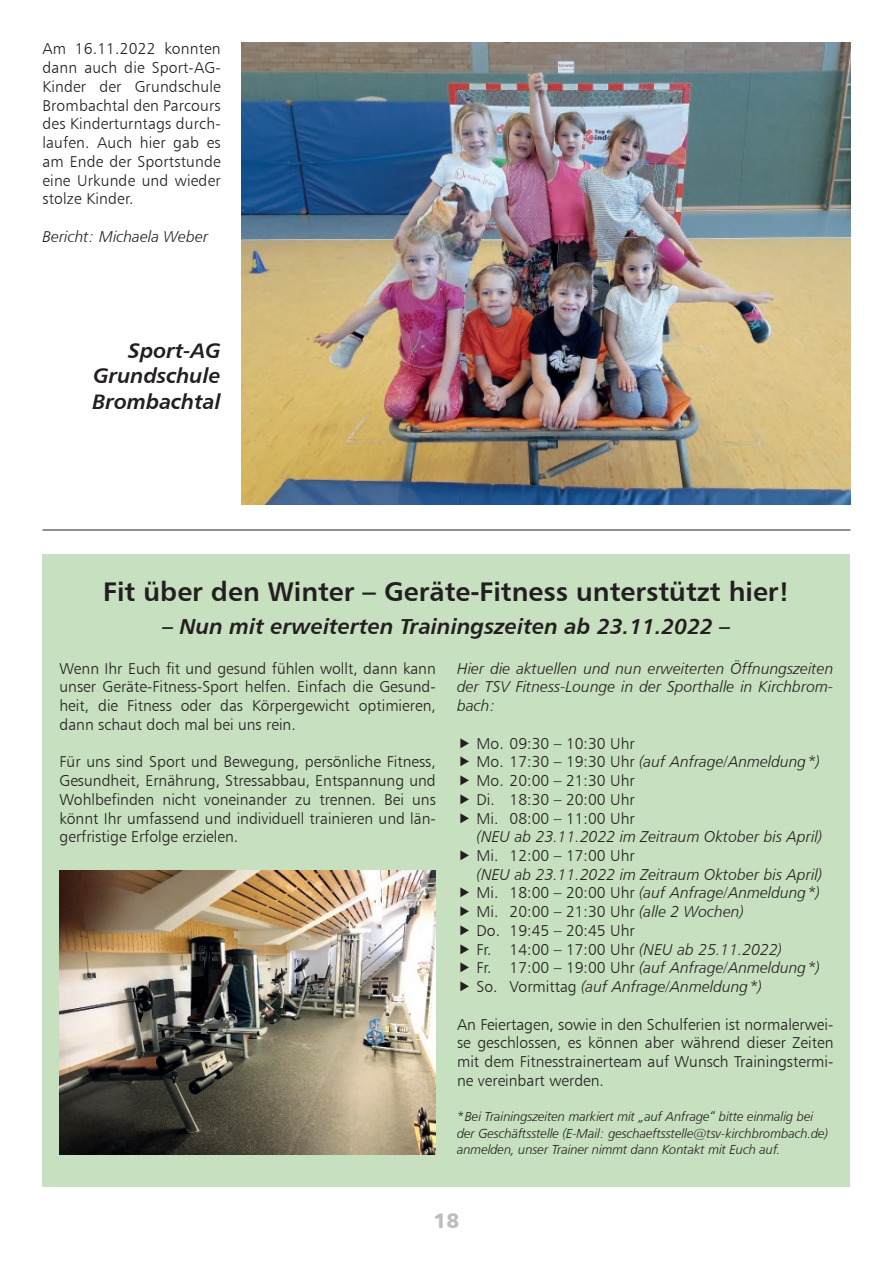
<style>
.page{position:relative;width:893px;height:1263px;background:#fff}
.page>*{position:absolute;margin:0;border:0;box-sizing:border-box;transform-origin:0 0}
.t1{font:27px "Humanist 777 BT Bold B";color:#231f20}
.t2{font:21.75px "Humanist 777 BT Bold Italic B";color:#231f20}
.t3{font:21px/25.5px "Humanist 777 BT Bold Italic B";color:#231f20;text-align:justify}
.t4{font:21px "Humanist 777 BT Black B";color:#bcbdc0}
.t5{font:15.75px/18.8px "Humanist 777 BT Light B";color:#231f20;text-align:justify}
.t6{font:15.75px/18.8px "Humanist 777 BT Light Italic B";color:#231f20}
.t7{font:13.2px/16.5px "Humanist 777 BT Light Italic B";letter-spacing:-.01em;color:#231f20}
.s1{font-family:"Humanist 777 BT Light B"}
.s2{font-family:"Humanist 777 BT Light Italic B"}
</style>
<div class="page">
<hr style="left:43px;top:530px;width:807px;height:1px;background:#231f20">
<div style="left:43px;top:554px;width:807px;height:632px;background:#c7e0bf"></div>
<img style="left:242px;top:43px;width:608px;height:462px">
<img style="left:60px;top:870px;width:376px;height:284px">
<p class="t5" style="left:43px;top:39px;width:180px">Am 16.11.2022 konnten dann auch die Sport-AG-Kinder der Grundschule Brombachtal den Parcours des Kinderturntags durch&shy;laufen. Auch hier gab es am Ende der Sportstunde eine Urkunde und wieder stolze Kinder.</p>
<p class="t6" style="left:43px;top:227px;width:167px">Bericht: Michaela Weber</p>
<h3 class="t3" style="left:92px;top:337px;width:130px;text-indent:36px">Sport-AG Grundschule Brombachtal</h3>
<h1 class="t1" style="left:103px;top:575px;width:688px">Fit über den Winter – Geräte-Fitness unterstützt hier!</h1>
<h2 class="t2" style="left:163px;top:613px;width:569px">– Nun mit erweiterten Trainingszeiten ab 23.11.2022 –</h2>
<p class="t5" style="left:60px;top:658px;width:378px">Wenn Ihr Euch fit und gesund fühlen wollt, dann kann unser Geräte-Fitness-Sport helfen. Einfach die Gesund&shy;heit, die Fitness oder das Körpergewicht optimieren, dann schaut doch mal bei uns rein.</p>
<p class="t5" style="left:60px;top:752px;width:378px">Für uns sind Sport und Bewegung, persönliche Fitness, Gesundheit, Ernährung, Stressabbau, Entspannung und Wohlbefinden nicht voneinander zu trennen. Bei uns könnt Ihr umfassend und individuell trainieren und län&shy;gerfristige Erfolge erzielen.</p>
<p class="t6" style="left:457px;top:658px;width:378px;text-align:justify">Hier die aktuellen und nun erweiterten Öffnungszeiten der TSV Fitness-Lounge in der Sporthalle in Kirchbrom&shy;bach:</p>
<p class="t5" style="left:477px;top:733px;width:160px">Mo. 09:30 – 10:30 Uhr</p>
<p class="t6" style="left:477px;top:752px;width:345px"><span class="s1">Mo. 17:30 – 19:30 Uhr</span> (auf Anfrage/Anmeldung*)</p>
<p class="t5" style="left:477px;top:771px;width:160px">Mo. 20:00 – 21:30 Uhr Di. 18:30 – 20:00 Uhr Mi. 08:00 – 11:00 Uhr</p>
<p class="t6" style="left:477px;top:827px;width:347px">(NEU ab 23.11.2022 im Zeitraum Oktober bis April)</p>
<p class="t5" style="left:477px;top:846px;width:160px">Mi. 12:00 – 17:00 Uhr</p>
<p class="t6" style="left:477px;top:865px;width:347px">(NEU ab 23.11.2022 im Zeitraum Oktober bis April)<br><span class="s1">Mi. 18:00 – 20:00 Uhr</span> (auf Anfrage/Anmeldung*)</p>
<p class="t5" style="left:477px;top:902px;width:307px;text-align:left">Mi. 20:00 – 21:30 Uhr <span class="s2">(alle 2 Wochen)<br></span>Do. 19:45 – 20:45 Uhr<br>Fr. 14:00 – 17:00 Uhr <span class="s2">(NEU ab 25.11.2022)</span></p>
<p class="t6" style="left:477px;top:958px;width:345px"><span class="s1">Fr. 17:00 – 19:00 Uhr</span> (auf Anfrage/Anmeldung*)<br><span class="s1">So. Vormittag</span> (auf Anfrage/Anmeldung*)</p>
<p class="t5" style="left:457px;top:1015px;width:378px">An Feiertagen, sowie in den Schulferien ist normalerwei&shy;se geschlossen, es können aber während dieser Zeiten mit dem Fitnesstrainerteam auf Wunsch Trainingstermi&shy;ne vereinbart werden.</p>
<p class="t7" style="left:457px;top:1108px;width:373px">*Bei Trainingszeiten markiert mit „auf Anfrage“ bitte einmalig bei der Geschäftsstelle (E-Mail: geschaeftsstelle@tsv-kirchbrombach.de) anmelden, unser Trainer nimmt dann Kontakt mit Euch auf.</p>
<h3 class="t4" style="left:434px;top:1207px;width:27px">18</h3>
</div>
